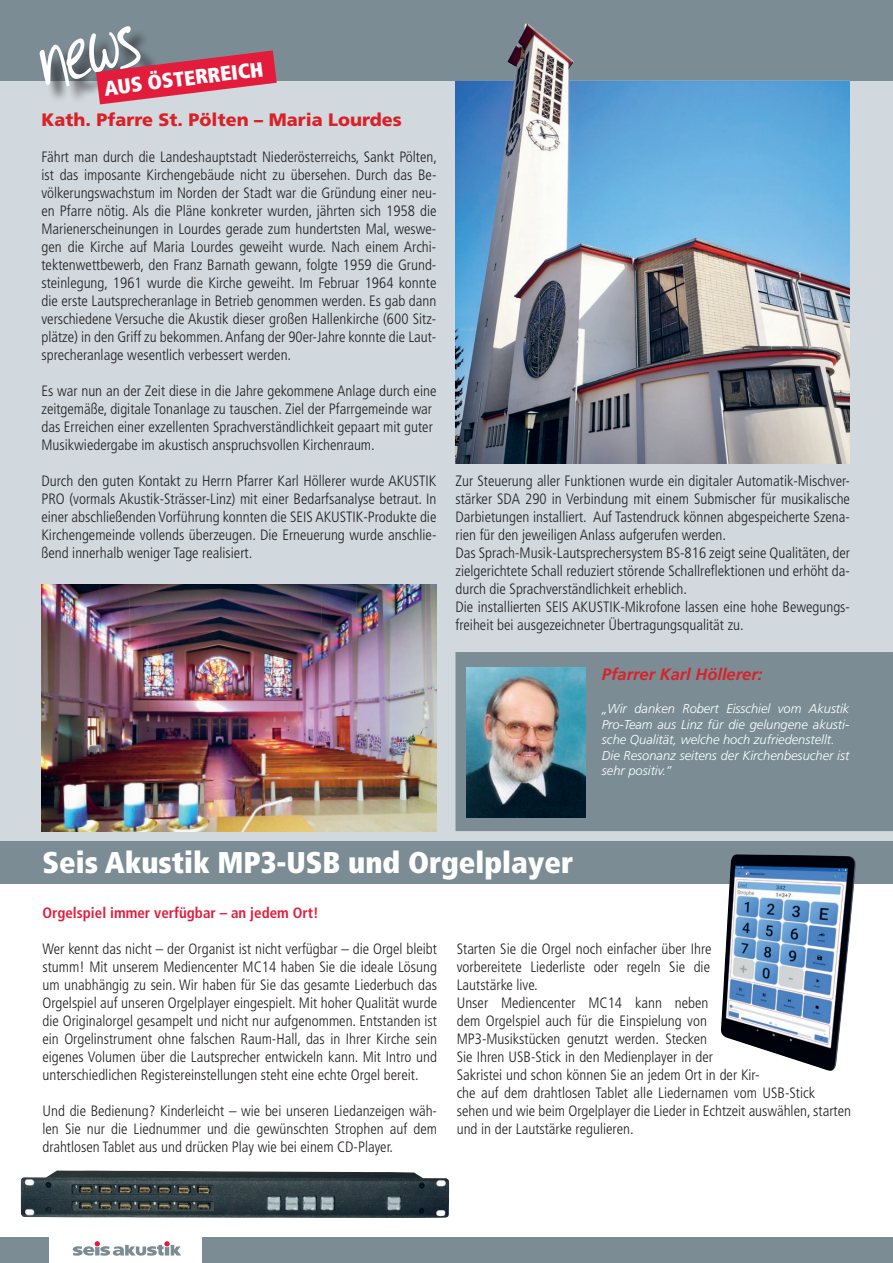
<style>
.page{position:relative;width:893px;height:1263px;background:#fff}
.page>*{position:absolute;margin:0;border:0;box-sizing:border-box;transform-origin:0 0}
.t1{font:75.75px "Of Wildflowersand Wings";color:#fff}
.t2{font:900 condensed 30px "Frutiger LT Std";color:#fff}
.t3{font:900 condensed 20.7px "Frutiger LT Std";color:#fff}
.t4{font:900 18px "Frutiger LT Std";color:#da2128}
.t5{font:italic 700 16.5px "Frutiger LT Std";color:#da2128}
.t6{font:300 condensed 15px/18px "Frutiger LT Std";color:#231f20;text-align:justify}
.t7{font:700 condensed 15px "Frutiger LT Std";color:#e41c3b}
.t8{font:italic 300 12.9px/15.5px "Frutiger LT Std";color:#fff}
</style>
<div class="page">
<div style="left:0;top:72px;width:892px;height:769px;background:#d1d9de"></div>
<div style="left:0;top:841px;width:893px;height:43px;background:#7b8c95"></div>
<div style="left:0;top:0;width:893px;height:81px;background:#7b8c95"></div>
<img style="left:721px;top:854px;width:135px;height:217px">
<img style="left:21px;top:1170px;width:428px;height:48px">
<div style="left:42px;top:29px;width:117px;height:75px;background:#231f20;opacity:.75"></div>
<svg style="left:96px;top:50px;width:181px;height:54px"></svg>
<div style="left:456px;top:653px;width:436px;height:177px;background:#7b8c95"></div>
<div style="left:455px;top:652px;width:438px;height:179px;border:2px solid #7b8c95"></div>
<img style="left:467px;top:667px;width:119px;height:151px">
<img style="left:455px;top:23px;width:394px;height:440px">
<img style="left:41px;top:584px;width:395px;height:247px">
<div style="left:0;top:1237px;width:48px;height:26px;background:#7b8c95"></div>
<svg style="left:73px;top:1241px;width:108px;height:15px"></svg>
<div style="left:203px;top:1237px;width:690px;height:26px;background:#7b8c95"></div>
<h1 class="t1" style="left:28px;top:18px;width:101px;rotate:-15deg">news</h1>
<h3 class="t3" style="left:103px;top:76px;width:162px;rotate:-7deg">AUS ÖSTERREICH</h3>
<p class="t4" style="left:41px;top:109px;width:362px">Kath. Pfarre St. Pölten – Maria Lourdes</p>
<p class="t6" style="left:41px;top:148px;width:397px">Fährt man durch die Landeshauptstadt Niederösterreichs, Sankt Pölten, ist das imposante Kirchengebäude nicht zu übersehen. Durch das Be&shy;völkerungswachstum im Norden der Stadt war die Gründung einer neu&shy;en Pfarre nötig. Als die Pläne konkreter wurden, jährten sich 1958 die Marienerscheinungen in Lourdes gerade zum hundertsten Mal, weswe&shy;gen die Kirche auf Maria Lourdes geweiht wurde. Nach einem Archi&shy;tektenwettbewerb, den Franz Barnath gewann, folgte 1959 die Grund&shy;steinlegung, 1961 wurde die Kirche geweiht. Im Februar 1964 konnte die erste Lautsprecheranlage in Betrieb genommen werden. Es gab dann verschiedene Versuche die Akustik dieser großen Hallenkirche (600 Sitz&shy;plätze) in den Griff zu bekommen. Anfang der 90er-Jahre konnte die Laut&shy;sprecheranlage wesentlich verbessert werden.</p>
<p class="t6" style="left:41px;top:382px;width:396px;text-align:left">Es war nun an der Zeit diese in die Jahre gekommene Anlage durch eine zeitgemäße, digitale Tonanlage zu tauschen. Ziel der Pfarrgemeinde war das Erreichen einer exzellenten Sprachverständlichkeit gepaart mit guter Musikwiedergabe im akustisch anspruchsvollen Kirchenraum.</p>
<p class="t6" style="left:41px;top:472px;width:396px">Durch den guten Kontakt zu Herrn Pfarrer Karl Höllerer wurde AKUSTIK PRO (vormals Akustik-Strässer-Linz) mit einer Bedarfsanalyse betraut. In einer abschließenden Vorführung konnten die SEIS AKUSTIK-Produkte die Kirchengemeinde vollends überzeugen. Die Erneuerung wurde anschlie&shy;ßend innerhalb weniger Tage realisiert.</p>
<p class="t6" style="left:455px;top:472px;width:396px;text-align:left">Zur Steuerung aller Funktionen wurde ein digitaler Automatik-Mischver&shy;stärker SDA 290 in Verbindung mit einem Submischer für musikalische Darbietungen installiert. Auf Tastendruck können abgespeicherte Szena&shy;rien für den jeweiligen Anlass aufgerufen werden.<br>Das Sprach-Musik-Lautsprechersystem BS-816 zeigt seine Qualitäten, der zielgerichtete Schall reduziert störende Schallreflektionen und erhöht da&shy;durch die Sprachverständlichkeit erheblich.<br>Die installierten SEIS AKUSTIK-Mikrofone lassen eine hohe Bewegungs&shy;freiheit bei ausgezeichneter Übertragungsqualität zu.</p>
<p class="t5" style="left:602px;top:664px;width:162px">Pfarrer Karl Höllerer:</p>
<p class="t8" style="left:602px;top:701px;width:249px">„Wir danken Robert Eisschiel vom Akustik Pro-Team aus Linz für die gelungene akusti&shy;sche Qualität, welche hoch zufriedenstellt.<br>Die Resonanz seitens der Kirchenbesucher ist sehr positiv.“</p>
<h2 class="t2" style="left:43px;top:844px;width:532px">Seis Akustik MP3-USB und Orgelplayer</h2>
<p class="t7" style="left:43px;top:904px;width:278px">Orgelspiel immer verfügbar – an jedem Ort!</p>
<p class="t6" style="left:43px;top:940px;width:396px">Wer kennt das nicht – der Organist ist nicht verfügbar – die Orgel bleibt stumm! Mit unserem Mediencenter MC14 haben Sie die ideale Lösung um unabhängig zu sein. Wir haben für Sie das gesamte Liederbuch das Orgelspiel auf unseren Orgelplayer eingespielt. Mit hoher Qualität wurde die Originalorgel gesampelt und nicht nur aufgenommen. Entstanden ist ein Orgelinstrument ohne falschen Raum-Hall, das in Ihrer Kirche sein eigenes Volumen über die Lautsprecher entwickeln kann. Mit Intro und unterschiedlichen Registereinstellungen steht eine echte Orgel bereit.</p>
<p class="t6" style="left:43px;top:1102px;width:396px">Und die Bedienung? Kinderleicht – wie bei unseren Liedanzeigen wäh&shy;len Sie nur die Liednummer und die gewünschten Strophen auf dem drahtlosen Tablet aus und drücken Play wie bei einem CD-Player.</p>
<p class="t6" style="left:457px;top:940px;width:396px;text-align:left">Starten Sie die Orgel noch einfacher über Ihre<br>vorbereitete Liederliste oder regeln Sie die<br>Lautstärke live.<br>Unser Mediencenter MC14 kann neben<br>dem Orgelspiel auch für die Einspielung von<br>MP3-Musikstücken genutzt werden. Stecken<br>Sie Ihren USB-Stick in den Medienplayer in der<br>Sakristei und schon können Sie an jedem Ort in der Kir-<br>che auf dem drahtlosen Tablet alle Liedernamen vom USB-Stick<br>sehen und wie beim Orgelplayer die Lieder in Echtzeit auswählen, starten und in der Lautstärke regulieren.</p>
</div>
